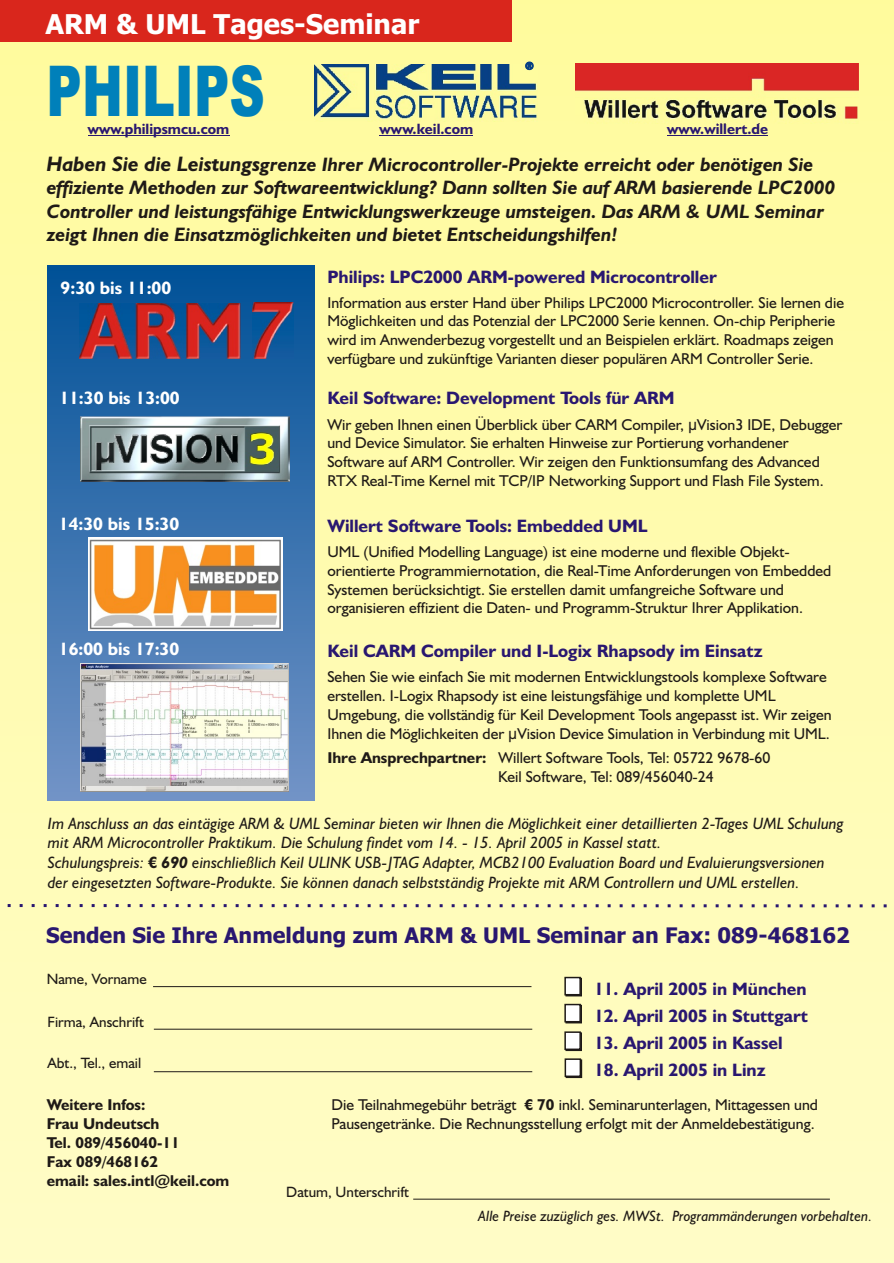
<style>
.page{position:relative;width:894px;height:1263px;background:#fff}
.page>*{position:absolute;margin:0;border:0;box-sizing:border-box;transform-origin:0 0}
.t1{font:900 70.2px "Arial";color:#0080ba;scale:.7 1}
.t2{font:700 27.3px "Tahoma";color:#fff}
.t3{font:700 21.45px "Tahoma";color:#291770}
.t4{font:italic 700 19.5px/23.5px "Humanst 521 BT";color:#1f1a17}
.t5{font:700 18px "Humanst 521 BT";color:#291770}
.t6{font:700 18px "Humanst 521 BT";color:#fff}
.t7{font:italic 16.5px/19.6px "Humanst 521 BT";color:#1f1a17}
.t8{font:15.75px/18.8px "Humanst 521 BT";color:#1f1a17}
.t9{font:700 15.75px/18.9px "Humanst 521 BT";color:#1f1a17}
.t10{font:15px "Humanst 521 BT";color:#1f1a17}
.t11{font:italic 15px "Humanst 521 BT";color:#1f1a17}
.t12{font:700 15px "Humanst 521 BT";color:#291770}
.t13{font:700 9px "Tahoma";color:#084085}
.s1{font-size:21px}
.s2{font-family:"Arial"}
.s3{font-weight:700}
.s4{font-weight:700;font-style:normal}
</style>
<div class="page">
<div style="left:0;top:0;width:894px;height:1263px;background:linear-gradient(to bottom,#fefa9c,#fefcc6)"></div>
<div style="left:0;top:0;width:511px;height:42px;background:#d9261c"></div>
<hr style="left:88px;top:135px;width:141px;height:1px;background:#291770">
<hr style="left:380px;top:135px;width:93px;height:1px;background:#291770">
<hr style="left:667px;top:135px;width:101px;height:1px;background:#291770">
<img style="left:314px;top:65px;width:224px;height:56px">
<img style="left:576px;top:64px;width:283px;height:60px">
<div style="left:47px;top:266px;width:267px;height:534px;background:linear-gradient(to bottom,#025196,#7293c7)"></div>
<img style="left:80px;top:304px;width:161px;height:54px">
<img style="left:252px;top:303px;width:41px;height:55px">
<img style="left:80px;top:417px;width:209px;height:64px">
<img style="left:81px;top:663px;width:207px;height:128px">
<svg style="left:0;top:904px;width:894px;height:3px;background:#cdc6a9"></svg>
<div style="left:565px;top:978px;width:17px;height:18px;background:#1f1a17"></div>
<div style="left:564px;top:977px;width:17px;height:18px;background:#fff;border:2px solid #1f1a17"></div>
<div style="left:565px;top:1005px;width:17px;height:18px;background:#1f1a17"></div>
<div style="left:564px;top:1004px;width:17px;height:18px;background:#fff;border:2px solid #1f1a17"></div>
<div style="left:565px;top:1032px;width:17px;height:19px;background:#1f1a17"></div>
<div style="left:564px;top:1031px;width:17px;height:19px;background:#fff;border:2px solid #1f1a17"></div>
<div style="left:566px;top:1059px;width:16px;height:19px;background:#1f1a17"></div>
<div style="left:565px;top:1058px;width:16px;height:19px;background:#fff;border:2px solid #1f1a17"></div>
<hr style="left:153px;top:986px;width:378px;height:1px;background:#1f1a17">
<hr style="left:413px;top:1199px;width:417px;height:1px;background:#1f1a17">
<hr style="left:154px;top:1029px;width:378px;height:1px;background:#1f1a17">
<hr style="left:154px;top:1071px;width:378px;height:1px;background:#1f1a17">
<img style="left:89px;top:537px;width:193px;height:94px">
<h2 class="t2" style="left:45px;top:13px;width:375px">ARM &amp; UML Tages-Seminar</h2>
<h1 class="t1" style="left:47px;top:66px;width:313px">PHILIPS</h1>
<p class="t13" style="left:525px;top:62px;width:10px">®</p>
<p class="t12" style="left:88px;top:122px;width:143px">www.philipsmcu.com</p>
<p class="t12" style="left:380px;top:122px;width:95px">www.keil.com</p>
<p class="t12" style="left:667px;top:122px;width:102px">www.willert.de</p>
<p class="t4" style="left:47px;top:154px;width:790px"><span class="s1">Haben Sie die Leistungs</span>grenze Ihrer Microcontroller-Projekte erreicht oder benötigen Sie effiziente Methoden zur Softwareentwicklung? Dann sollten Sie auf ARM basierende LPC2000<br>Controller und leistungsfähige Entwicklungswerkzeuge umsteigen. Das ARM &amp; UML Seminar zeigt Ihnen die Einsatzmöglichkeiten und bietet Entscheidungshilfen!</p>
<p class="t5" style="left:327px;top:269px;width:391px">Philips: LPC2000 ARM-powered Microcontroller</p>
<p class="t8" style="left:327px;top:294px;width:518px">Information aus erster Hand über Philips LPC2000 Microcontroller. Sie lernen die Möglichkeiten und das Potenzial der LPC2000 Serie kennen. On-chip Peripherie wird im Anwenderbezug vorgestellt und an Beispielen erklärt. Roadmaps zeigen verfügbare und zukünftige Varianten dieser populären ARM Controller Serie.</p>
<p class="t6" style="left:61px;top:280px;width:112px">9:30 bis 11:00</p>
<p class="t6" style="left:59px;top:390px;width:122px">11:30 bis 13:00</p>
<p class="t6" style="left:59px;top:516px;width:122px">14:30 bis 15:30</p>
<p class="t5" style="left:327px;top:391px;width:349px">Keil Software: Development Tools für ARM</p>
<p class="t8" style="left:327px;top:416px;width:517px">Wir geben Ihnen einen Überblick über CARM Compiler, <span class="s2">µ</span>Vision3 IDE, Debugger und Device Simulator. Sie erhalten Hinweise zur Portierung vorhandener Software auf ARM Controller. Wir zeigen den Funktionsumfang des Advanced RTX Real-Time Kernel mit TCP/IP Networking Support und Flash File System.</p>
<p class="t5" style="left:327px;top:518px;width:322px">Willert Software Tools: Embedded UML</p>
<p class="t8" style="left:327px;top:544px;width:506px">UML (Unified Modelling Language) ist eine moderne und flexible Objekt&shy;orientierte Programmiernotation, die Real-Time Anforderungen von Embedded Systemen berücksichtigt. Sie erstellen damit umfangreiche Software und organisieren effizient die Daten- und Programm-Struktur Ihrer Applikation.</p>
<p class="t6" style="left:59px;top:641px;width:122px">16:00 bis 17:30</p>
<p class="t5" style="left:327px;top:644px;width:437px">Keil CARM Compiler und I-Logix Rhapsody im Einsatz</p>
<p class="t8" style="left:327px;top:669px;width:506px">Sehen Sie wie einfach Sie mit modernen Entwicklungstools komplexe Software erstellen. I-Logix Rhapsody ist eine leistungsfähige und komplette UML Umgebung, die vollständig für Keil Development Tools angepasst ist. Wir zeigen Ihnen die Möglichkeiten der <span class="s2">µ</span>Vision Device Simulation in Verbindung mit UML.</p>
<p class="t8" style="left:498px;top:750px;width:274px;text-indent:-171px"><span class="s3">Ihre Ansprechpartner:</span> Willert Software Tools, Tel: 05722 9678-60<br>Keil Software, Tel: 089/456040-24</p>
<p class="t7" style="left:48px;top:815px;width:797px">Im Anschluss an das eintägige ARM &amp; UML Seminar bieten wir Ihnen die Möglichkeit einer detaillierten 2-Tages UML Schulung mit ARM Microcontroller Praktikum. Die Schulung findet vom 14. - 15. April 2005 in Kassel statt.<br>Schulungspreis: <span class="s4">€</span> <span class="s3">690</span> einschließlich Keil ULINK USB-JTAG Adapter, MCB2100 Evaluation Board und Evaluierungsversionen der eingesetzten Software-Produkte. Sie können danach selbstständig Projekte mit ARM Controllern und UML erstellen.</p>
<h3 class="t3" style="left:46px;top:927px;width:805px">Senden Sie Ihre Anmeldung zum ARM &amp; UML Seminar an Fax: 089-468162</h3>
<p class="t10" style="left:47px;top:973px;width:101px">Name, Vorname</p>
<p class="t10" style="left:48px;top:1016px;width:98px">Firma, Anschrift</p>
<p class="t10" style="left:48px;top:1056px;width:95px">Abt., Tel., email</p>
<p class="t9" style="left:47px;top:1097px;width:184px">Weitere Infos:<br>Frau Undeutsch<br>Tel. 089/456040-11<br>Fax 089/468162<br>email: sales.intl@keil.com</p>
<p class="t5" style="left:594px;top:981px;width:214px">11. April 2005 in München</p>
<p class="t5" style="left:594px;top:1008px;width:216px">12. April 2005 in Stuttgart</p>
<p class="t5" style="left:594px;top:1036px;width:190px">13. April 2005 in Kassel</p>
<p class="t5" style="left:594px;top:1063px;width:173px">18. April 2005 in Linz</p>
<p class="t8" style="left:332px;top:1097px;width:488px">Die Teilnahmegebühr beträgt <span class="s3">€ 70</span> inkl. Seminarunterlagen, Mittagessen und<br>Pausengetränke. Die Rechnungsstellung erfolgt mit der Anmeldebestätigung.</p>
<p class="t10" style="left:286px;top:1185px;width:124px">Datum, Unterschrift</p>
<p class="t11" style="left:478px;top:1210px;width:395px">Alle Preise zuzüglich ges. MWSt. Programmänderungen vorbehalten.</p>
</div>
